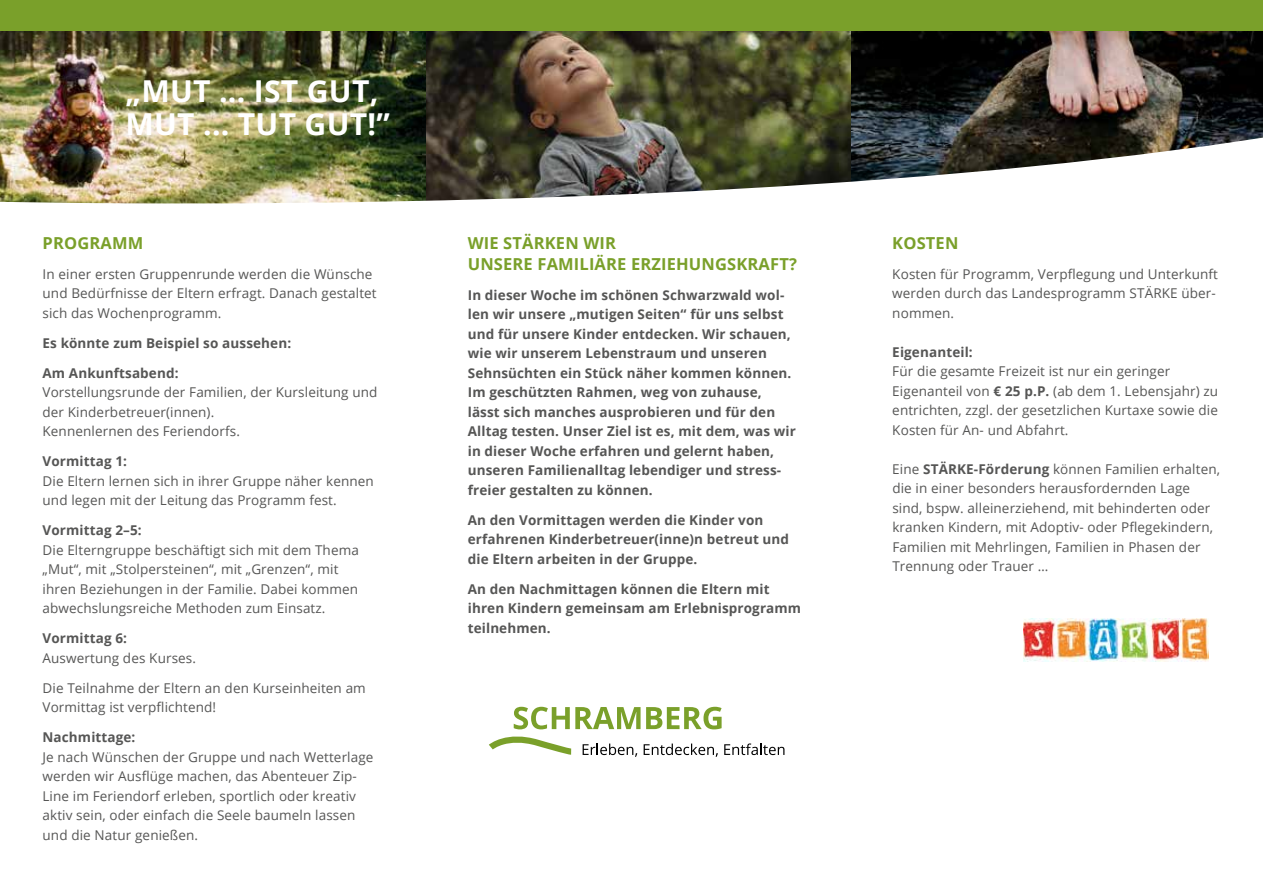
<style>
.page{position:relative;width:1263px;height:893px;background:#fff}
.page>*{position:absolute;margin:0;border:0;box-sizing:border-box;transform-origin:0 0}
.t1{font:700 30.15px/33.8px "Open Sans";letter-spacing:.01em;color:#fff}
.t2{font:700 16.5px/21px "Open Sans";letter-spacing:.01em;color:#7aa02a}
.t3{font:13.5px/19.5px "Open Sans";letter-spacing:.01em;color:#565655}
.t4{font:700 13.5px/19.5px "Open Sans";letter-spacing:.01em;color:#565655}
.s1{font-weight:700}
</style>
<div class="page">
<img style="left:0;top:30px;width:1263px;height:174px">
<div style="left:0;top:0;width:1263px;height:30px;background:#7aa02a"></div>
<svg style="left:489px;top:707px;width:295px;height:50px"></svg>
<img style="left:1023px;top:619px;width:186px;height:42px">
<h1 class="t1" style="left:125px;top:73px;width:266px">„MUT ... IST GUT,<br>MUT ... TUT GUT!”</h1>
<p class="t2" style="left:43px;top:232px;width:102px">PROGRAMM</p>
<p class="t3" style="left:43px;top:264px;width:336px">In einer ersten Gruppenrunde werden die Wünsche und Bedürfnisse der Eltern erfragt. Danach gestaltet sich das Wochenprogramm.</p>
<p class="t4" style="left:43px;top:333px;width:250px">Es könnte zum Beispiel so aussehen:</p>
<p class="t4" style="left:43px;top:363px;width:138px">Am Ankunftsabend:</p>
<p class="t3" style="left:43px;top:382px;width:336px">Vorstellungsrunde der Familien, der Kursleitung und der Kinderbetreuer(innen).<br>Kennenlernen des Feriendorfs.</p>
<p class="t4" style="left:43px;top:451px;width:86px">Vormittag 1:</p>
<p class="t3" style="left:43px;top:471px;width:333px">Die Eltern lernen sich in ihrer Gruppe näher kennen und legen mit der Leitung das Programm fest.</p>
<p class="t4" style="left:43px;top:520px;width:101px">Vormittag 2–5:</p>
<p class="t3" style="left:43px;top:540px;width:318px">Die Elterngruppe beschäftigt sich mit dem Thema „Mut“, mit „Stolpersteinen“, mit „Grenzen“, mit ihren Beziehungen in der Familie. Dabei kommen abwechslungsreiche Methoden zum Einsatz.</p>
<p class="t4" style="left:43px;top:628px;width:86px">Vormittag 6:</p>
<p class="t3" style="left:43px;top:648px;width:155px">Auswertung des Kurses.</p>
<p class="t3" style="left:43px;top:678px;width:325px">Die Teilnahme der Eltern an den Kurseinheiten am<br>Vormittag ist verpflichtend!</p>
<p class="t4" style="left:43px;top:727px;width:94px">Nachmittage:</p>
<p class="t3" style="left:43px;top:747px;width:332px">Je nach Wünschen der Gruppe und nach Wetterlage werden wir Ausflüge machen, das Abenteuer Zip-Line im Feriendorf erleben, sportlich oder kreativ aktiv sein, oder einfach die Seele baumeln lassen und die Natur genießen.</p>
<p class="t2" style="left:468px;top:232px;width:331px">WIE STÄRKEN WIR<br>UNSERE FAMILIÄRE ERZIEHUNGSKRAFT?</p>
<p class="t4" style="left:468px;top:285px;width:330px">In dieser Woche im schönen Schwarzwald wol&shy;len wir unsere „mutigen Seiten“ für uns selbst und für unsere Kinder entdecken. Wir schauen, wie wir unserem Lebenstraum und unseren Sehnsüchten ein Stück näher kommen können.<br>Im geschützten Rahmen, weg von zuhause, lässt sich manches ausprobieren und für den Alltag testen. Unser Ziel ist es, mit dem, was wir in dieser Woche erfahren und gelernt haben, unseren Familienalltag lebendiger und stress&shy;freier gestalten zu können.</p>
<p class="t4" style="left:468px;top:510px;width:323px">An den Vormittagen werden die Kinder von erfahrenen Kinderbetreuer(inne)n betreut und die Eltern arbeiten in der Gruppe.</p>
<p class="t4" style="left:468px;top:579px;width:335px">An den Nachmittagen können die Eltern mit ihren Kindern gemeinsam am Erlebnisprogramm teilnehmen.</p>
<p class="t2" style="left:892px;top:232px;width:68px">KOSTEN</p>
<p class="t3" style="left:892px;top:264px;width:327px">Kosten für Programm, Verpflegung und Unterkunft werden durch das Landesprogramm STÄRKE über&shy;nommen.</p>
<p class="t4" style="left:892px;top:342px;width:82px">Eigenanteil:</p>
<p class="t3" style="left:892px;top:361px;width:327px">Für die gesamte Freizeit ist nur ein geringer Eigenanteil von <span class="s1">€ 25 p.P.</span> (ab dem 1. Lebensjahr) zu entrichten, zzgl. der gesetzlichen Kurtaxe sowie die Kosten für An- und Abfahrt.</p>
<p class="t3" style="left:892px;top:459px;width:329px">Eine <span class="s1">STÄRKE-Förderung</span> können Familien erhalten, die in einer besonders herausfordernden Lage sind, bspw. alleinerziehend, mit behinderten oder kranken Kindern, mit Adoptiv- oder Pflegekindern, Familien mit Mehrlingen, Familien in Phasen der Trennung oder Trauer …</p>
</div>
